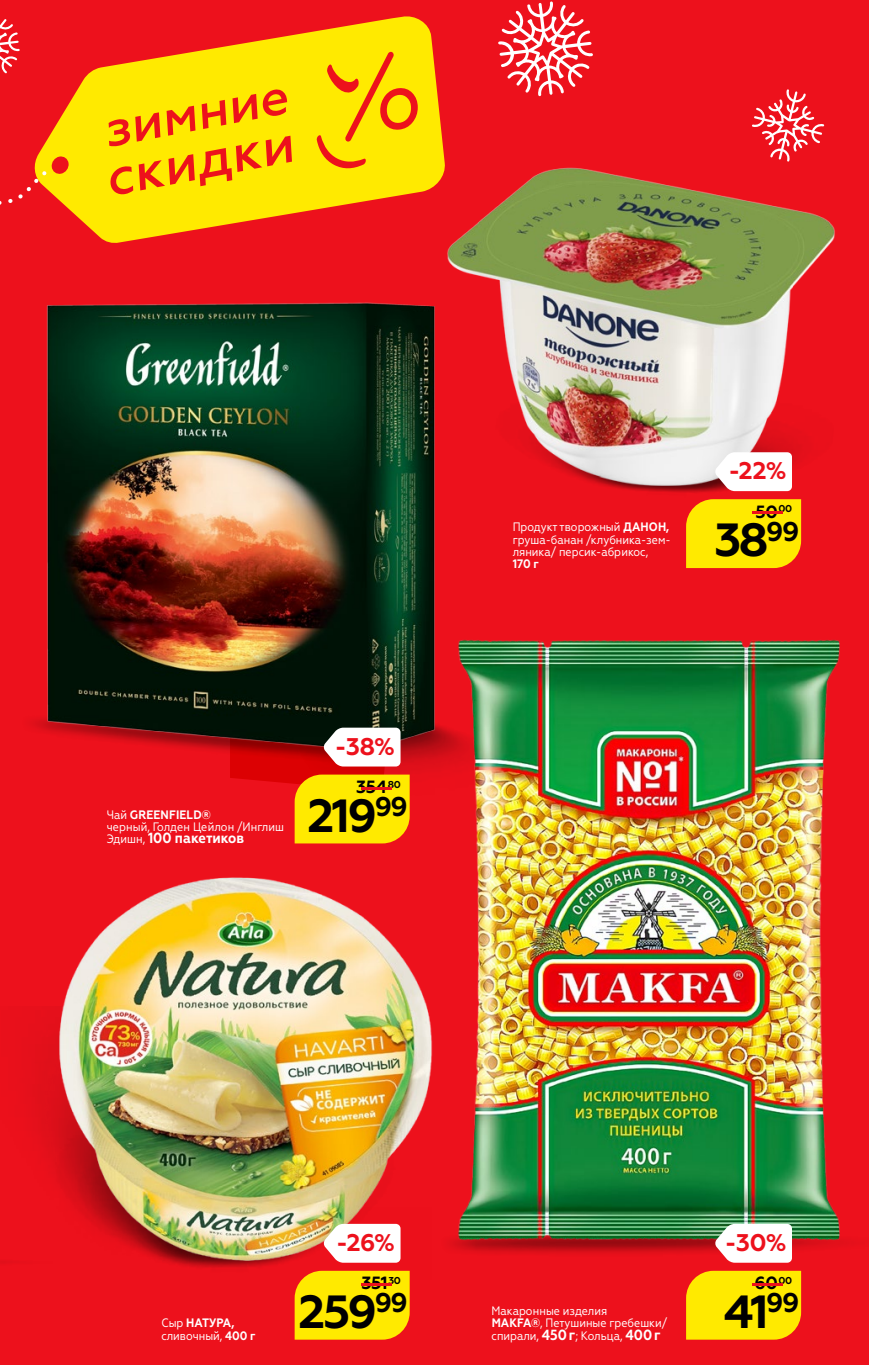
<style>
.page{position:relative;width:869px;height:1365px;background:#fff}
.page>*{position:absolute;margin:0;border:0;box-sizing:border-box;transform-origin:0 0}
.t1{font:700 46.38px "Geometria";letter-spacing:-.055em;color:#000}
.t2{font:700 24.15px "Geometria";color:#ed111c}
.t3{font:700 17.68px "Geometria";letter-spacing:-.03em;color:#000}
.t4{font:700 14.7px "Geometria Narrow";color:#fff}
.t5{font:12.25px/12.2px "Geometria Narrow";color:#fff}
.t6{font:700 12.25px "Geometria Narrow";color:#fff}
.t7{font:700 9.97px "Geometria";color:#000}
.s1{font-weight:700}
.s2{font-weight:400;font-size:12.25px}
.s3{font-size:17.68px;color:#ed111c}
.s4{color:#ed111c}
.s5{font-weight:700;font-size:14.7px}
</style>
<div class="page">
<div style="left:0;top:0;width:868px;height:1364px;background:#ed111c"></div>
<svg style="left:0;top:19px;width:20px;height:55px"></svg>
<svg style="left:498px;top:1px;width:94px;height:95px"></svg>
<svg style="left:34px;top:16px;width:407px;height:227px;fill:#ffea00"></svg>
<svg style="left:316px;top:52px;width:101px;height:117px;background:#fbc404"></svg>
<svg style="left:109px;top:89px;width:183px;height:106px"></svg>
<svg style="left:0;top:167px;width:50px;height:73px"></svg>
<svg style="left:752px;top:89px;width:71px;height:38px"></svg>
<img style="left:450px;top:1243px;width:393px;height:37px">
<img style="left:238px;top:762px;width:201px;height:82px">
<img style="left:439px;top:639px;width:404px;height:604px">
<img style="left:441px;top:127px;width:394px;height:378px">
<img style="left:40px;top:862px;width:408px;height:406px">
<img style="left:32px;top:285px;width:449px;height:477px">
<div style="left:685px;top:1270px;width:115px;height:69px;background:#ffea00"></div>
<svg style="left:714px;top:1223px;width:77px;height:39px;background:#f1ece8"></svg>
<div style="left:294px;top:1270px;width:115px;height:69px;background:#ffea00"></div>
<svg style="left:323px;top:1223px;width:77px;height:39px;background:#faece8"></svg>
<div style="left:685px;top:499px;width:115px;height:69px;background:#ffea00"></div>
<svg style="left:714px;top:452px;width:77px;height:39px;background:#f8f1f2"></svg>
<div style="left:294px;top:774px;width:115px;height:69px;background:#ffea00"></div>
<svg style="left:323px;top:727px;width:77px;height:39px;background:#ebe3e2"></svg>
<p class="t5" style="left:107px;top:808px;width:179px">Чай <span class="s1">GREENFIELD®<br></span>черный, Голден Цейлон /Инглиш</p>
<p class="t4" style="left:107px;top:829px;width:139px"><span class="s2">Эдишн,</span> 100 пакетиков</p>
<h2 class="t2" style="left:335px;top:732px;width:62px">-38%</h2>
<p class="t7" style="left:352px;top:778px;width:50px"><span class="s3">-</span>80</p>
<h3 class="t3" style="left:356px;top:776px;width:32px">354</h3>
<h1 class="t1" style="left:307px;top:788px;width:102px">219<sup>99</sup></h1>
<p class="t5" style="left:512px;top:521px;width:160px">Продукт творожный <span class="s1">ДАНОН, </span>груша-банан /клубника-зем&shy;ляника/ персик-абрикос,</p>
<p class="t6" style="left:512px;top:556px;width:28px">170 г</p>
<h2 class="t2" style="left:728px;top:456px;width:60px">-22%</h2>
<h3 class="t3" style="left:743px;top:501px;width:50px"><span class="s4">-</span>50<sup>00</sup></h3>
<h1 class="t1" style="left:714px;top:512px;width:86px">38<sup>99</sup></h1>
<p class="t5" style="left:161px;top:1316px;width:96px">Сыр <span class="s1">НАТУРА, </span>сливочный, <span class="s1">400 г</span></p>
<h2 class="t2" style="left:336px;top:1228px;width:60px">-26%</h2>
<p class="t7" style="left:352px;top:1274px;width:50px"><span class="s3">-</span>30</p>
<h3 class="t3" style="left:361px;top:1272px;width:28px">351</h3>
<h1 class="t1" style="left:298px;top:1283px;width:111px">259<sup>99</sup></h1>
<p class="t5" style="left:491px;top:1304px;width:177px">Макаронные изделия<br><span class="s1">MAKFA®</span>, Петушиные гребешки/ спирали, <span class="s5">450г</span>; Кольца, <span class="s5">400г</span></p>
<h2 class="t2" style="left:724px;top:1228px;width:63px">-30%</h2>
<h3 class="t3" style="left:743px;top:1272px;width:50px"><span class="s4">-</span>60<sup>00</sup></h3>
<h1 class="t1" style="left:723px;top:1283px;width:77px">41<sup>99</sup></h1>
</div>
